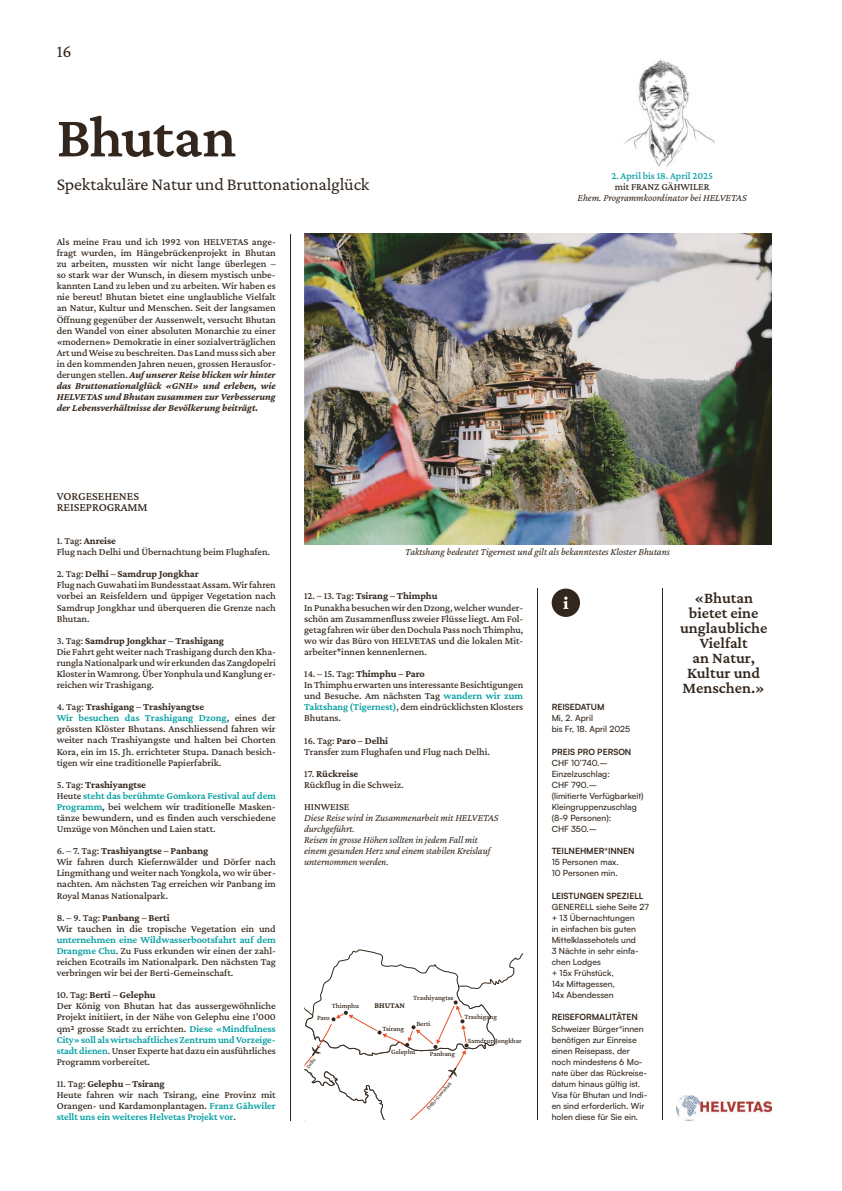
<style>
.page{position:relative;width:842px;height:1191px;background:#fff}
.page>*{position:absolute;margin:0;border:0;box-sizing:border-box;transform-origin:0 0}
.t1{font:600 60px "Crimson Pro";letter-spacing:-.025em;color:#33271d}
.t2{font:18px "Crimson Pro";letter-spacing:-.01em;color:#33271d}
.t3{font:600 16px/15px "Crimson Pro";color:#33271d;text-align:center}
.t4{font:500 12px/11.1px "Crimson Pro";letter-spacing:-.005em;color:#33271d}
.t5{font:500 10.2px/11.1px "Crimson Pro";letter-spacing:-.005em;color:#33271d}
.t6{font:italic 10.2px/11.1px "Crimson Pro";letter-spacing:-.01em;color:#33271d}
.t7{font:500 10.2px "Crimson Pro";letter-spacing:-.005em;color:#009da1}
.t8{font:500 8.5px/11.1px "Satoshi";color:#33271d}
.t9{font:700 8.5px "Satoshi";letter-spacing:-.005em;color:#33271d}
.t10{font:700 8.1px "Crimson Pro";color:#33271d}
.t11{font:500 7.2px "Crimson Pro";letter-spacing:-.01em;color:#33271d}
.t12{font:500 5.4px "Crimson Pro";color:#33271d}
.s1{font-weight:700;font-style:italic}
.s2{font-weight:700}
.s3{font-weight:600;color:#009da1}
</style>
<div class="page">
<img style="left:624px;top:60px;width:91px;height:107px">
<hr style="left:290px;top:234px;width:1px;height:886px;background:#33271d">
<hr style="left:662px;top:588px;width:1px;height:532px;background:#33271d">
<svg style="left:304px;top:949px;width:219px;height:171px"></svg>
<div style="left:552px;top:588px;width:28px;height:29px;background:#33271d;border-radius:50%"></div>
<svg style="left:563px;top:596px;width:5px;height:13px"></svg>
<hr style="left:537px;top:588px;width:1px;height:532px;background:#33271d">
<img style="left:304px;top:234px;width:467px;height:310px">
<img style="left:676px;top:1095px;width:95px;height:25px">
<h2 class="t2" style="left:57px;top:39px;width:17px">16</h2>
<h1 class="t1" style="left:57px;top:99px;width:181px">Bhutan</h1>
<h2 class="t2" style="left:57px;top:172px;width:314px">Spektakuläre Natur und Bruttonationalglück</h2>
<p class="t5" style="left:57px;top:236px;width:221px;text-align:justify">Als meine Frau und ich 1992 von HELVETAS ange&shy;fragt wurden, im Hängebrückenprojekt in Bhutan zu arbeiten, mussten wir nicht lange überlegen – so stark war der Wunsch, in diesem mystisch unbe&shy;kannten Land zu leben und zu arbeiten. Wir haben es nie bereut! Bhutan bietet eine unglaubliche Vielfalt an Natur, Kultur und Menschen. Seit der langsamen Öffnung gegenüber der Aussenwelt, versucht Bhutan den Wandel von einer absoluten Monarchie zu einer «modernen» Demokratie in einer sozialverträglichen Art und Weise zu beschreiten. Das Land muss sich aber in den kommenden Jahren neuen, grossen Herausfor&shy;derungen stellen. <span class="s1">Auf unserer Reise blicken wir hinter das Bruttonationalglück «GNH» und erleben, wie HELVETAS und Bhutan zusammen zur Verbesserung der Lebensverhältnisse der Bevölkerung beiträgt.</span></p>
<p class="t7" style="left:611px;top:169px;width:103px">2. April bis 18. April 2025</p>
<p class="t5" style="left:615px;top:181px;width:96px">mit FRANZ GÄHWILER</p>
<p class="t6" style="left:578px;top:192px;width:171px">Ehem. Programmkoordinator bei HELVETAS</p>
<p class="t4" style="left:57px;top:490px;width:92px">VORGESEHENES<br>REISEPROGRAMM</p>
<p class="t5" style="left:57px;top:535px;width:215px">1. Tag: <span class="s2">Anreise<br></span>Flug nach Delhi und Übernachtung beim Flughafen.</p>
<p class="t5" style="left:57px;top:568px;width:221px">2. Tag: <span class="s2">Delhi – Samdrup Jongkhar<br></span>Flug nach Guwahati im Bundesstaat Assam. Wir fahren vorbei an Reisfeldern und üppiger Vegetation nach Samdrup Jongkhar und überqueren die Grenze nach Bhutan.</p>
<p class="t5" style="left:57px;top:635px;width:221px">3. Tag: <span class="s2">Samdrup Jongkhar – Trashigang<br></span>Die Fahrt geht weiter nach Trashigang durch den Kha&shy;rungla Nationalpark und wir erkunden das Zangdopelri Kloster in Wamrong. Über Yonphula und Kanglung er&shy;reichen wir Trashigang.</p>
<p class="t5" style="left:57px;top:701px;width:221px">4. Tag: <span class="s2">Trashigang – Trashiyangtse<br></span><span class="s3">Wir besuchen das Trashigang Dzong</span>, eines der grössten Klöster Bhutans. Anschliessend fahren wir weiter nach Trashiyangste und halten bei Chorten Kora, ein im 15. Jh. errichteter Stupa. Danach besich&shy;tigen wir eine traditionelle Papierfabrik.</p>
<p class="t5" style="left:57px;top:778px;width:221px">5. Tag: <span class="s2">Trashiyangtse<br></span>Heute <span class="s3">steht das berühmte Gomkora Festival auf dem Programm</span>, bei welchem wir traditionelle Masken&shy;tänze bewundern, und es finden auch verschiedene Umzüge von Mönchen und Laien statt.</p>
<p class="t5" style="left:57px;top:845px;width:221px">6. – 7. Tag: <span class="s2">Trashiyangtse – Panbang<br></span>Wir fahren durch Kiefernwälder und Dörfer nach Lingmithang und weiter nach Yongkola, wo wir über&shy;nachten. Am nächsten Tag erreichen wir Panbang im Royal Manas Nationalpark.</p>
<p class="t5" style="left:57px;top:911px;width:221px">8. – 9. Tag: <span class="s2">Panbang – Berti<br></span>Wir tauchen in die tropische Vegetation ein und</p>
<p class="t5" style="left:57px;top:934px;width:221px;text-align:justify"><span class="s3">unternehmen eine Wildwasserbootsfahrt auf dem Drangme Chu</span>. Zu Fuss erkunden wir einen der zahl&shy;reichen Ecotrails im Nationalpark. Den nächsten Tag verbringen wir bei der Berti-Gemeinschaft.</p>
<p class="t5" style="left:57px;top:989px;width:221px">10. Tag: <span class="s2">Berti – Gelephu<br></span>Der König von Bhutan hat das aussergewöhnliche Projekt initiiert, in der Nähe von Gelephu eine 1’000 qm² grosse Stadt zu errichten. <span class="s3">Diese «Mindfulness City» soll als wirtschaftliches Zentrum und Vorzeige&shy;stadt dienen</span>. Unser Experte hat dazu ein ausführliches Programm vorbereitet.</p>
<p class="t5" style="left:57px;top:1077px;width:221px">11. Tag: <span class="s2">Gelephu – Tsirang<br></span>Heute fahren wir nach Tsirang, eine Provinz mit Orangen- und Kardamonplantagen. <span class="s3">Franz Gähwiler stellt uns ein weiteres Helvetas Projekt vor</span>.</p>
<p class="t6" style="left:405px;top:546px;width:266px">Taktshang bedeutet Tigernest und gilt als bekanntestes Kloster Bhutans</p>
<p class="t5" style="left:304px;top:590px;width:221px">12. – 13. Tag: <span class="s2">Tsirang – Thimphu<br></span>In Punakha besuchen wir den Dzong, welcher wunder&shy;schön am Zusammenfluss zweier Flüsse liegt. Am Fol&shy;getag fahren wir über den Dochula Pass noch Thimphu, wo wir das Büro von HELVETAS und die lokalen Mit&shy;arbeiter*innen kennenlernen.</p>
<p class="t5" style="left:304px;top:668px;width:221px">14. – 15. Tag: <span class="s2">Thimphu – Paro<br></span>In Thimphu erwarten uns interessante Besichtigungen und Besuche. Am nächsten Tag <span class="s3">wandern wir zum Taktshang (Tigernest)</span>, dem eindrücklichsten Klosters Bhutans.</p>
<p class="t5" style="left:304px;top:734px;width:187px">16. Tag: <span class="s2">Paro – Delhi<br></span>Transfer zum Flughafen und Flug nach Delhi.</p>
<p class="t5" style="left:304px;top:767px;width:101px">17. <span class="s2">Rückreise<br></span>Rückflug in die Schweiz.</p>
<p class="t5" style="left:304px;top:801px;width:47px">HINWEISE</p>
<p class="t6" style="left:304px;top:812px;width:196px">Diese Reise wird in Zusammenarbeit mit HELVETAS durchgeführt.<br>Reisen in grosse Höhen sollten in jedem Fall mit einem gesunden Herz und einem stabilen Kreislauf unternommen werden.</p>
<p class="t11" style="left:332px;top:1001px;width:29px">Thimphu</p>
<p class="t11" style="left:317px;top:1013px;width:14px">Paro</p>
<p class="t12" style="left:305px;top:1066px;width:13px;rotate:-52deg">Delhi</p>
<p class="t10" style="left:374px;top:1000px;width:32px">BHUTAN</p>
<p class="t11" style="left:382px;top:1023px;width:23px">Tsirang</p>
<p class="t11" style="left:413px;top:992px;width:42px">Trashiyangtse</p>
<p class="t11" style="left:416px;top:1018px;width:16px">Berti</p>
<p class="t11" style="left:391px;top:1047px;width:26px">Gelephu</p>
<p class="t11" style="left:430px;top:1048px;width:27px">Panbang</p>
<p class="t11" style="left:464px;top:1011px;width:34px">Trashigang</p>
<p class="t11" style="left:468px;top:1036px;width:56px">Samdrup Jongkhar</p>
<p class="t12" style="left:425px;top:1106px;width:36px;rotate:-49deg">Delhi-Guwahati</p>
<p class="t9" style="left:552px;top:701px;width:54px">REISEDATUM</p>
<p class="t8" style="left:552px;top:712px;width:80px">Mi, 2. April<br>bis Fr, 18. April 2025</p>
<p class="t9" style="left:552px;top:745px;width:81px">PREIS PRO PERSON</p>
<p class="t8" style="left:552px;top:756px;width:93px">CHF 10’740.–<br>Einzelzuschlag:<br>CHF 790.–<br>(limitierte Verfügbarkeit)<br>Kleingruppenzuschlag (8-9 Personen):<br>CHF 350.–</p>
<p class="t9" style="left:552px;top:845px;width:84px">TEILNEHMER*INNEN</p>
<p class="t8" style="left:552px;top:856px;width:68px">15 Personen max.<br>10 Personen min.</p>
<p class="t9" style="left:552px;top:889px;width:93px">LEISTUNGEN SPEZIELL</p>
<p class="t8" style="left:552px;top:900px;width:99px">GENERELL siehe Seite 27 + 13 Übernachtungen<br>in einfachen bis guten<br>Mittelklassehotels und<br>3 Nächte in sehr einfa&shy;chen Lodges<br>+ 15x Frühstück,<br>14x Mittagessen,<br>14x Abendessen</p>
<p class="t9" style="left:552px;top:1011px;width:88px">REISEFORMALITÄTEN</p>
<p class="t8" style="left:552px;top:1022px;width:97px">Schweizer Bürger*innen benötigen zur Einreise einen Reisepass, der noch mindestens 6 Mo&shy;nate über das Rückreise&shy;datum hinaus gültig ist.<br>Visa für Bhutan und Indi&shy;en sind erforderlich. Wir holen diese für Sie ein.</p>
<h3 class="t3" style="left:680px;top:590px;width:89px">«Bhutan bietet eine unglaubliche<br>Vielfalt<br>an Natur,<br>Kultur und<br>Menschen.»</h3>
</div>
